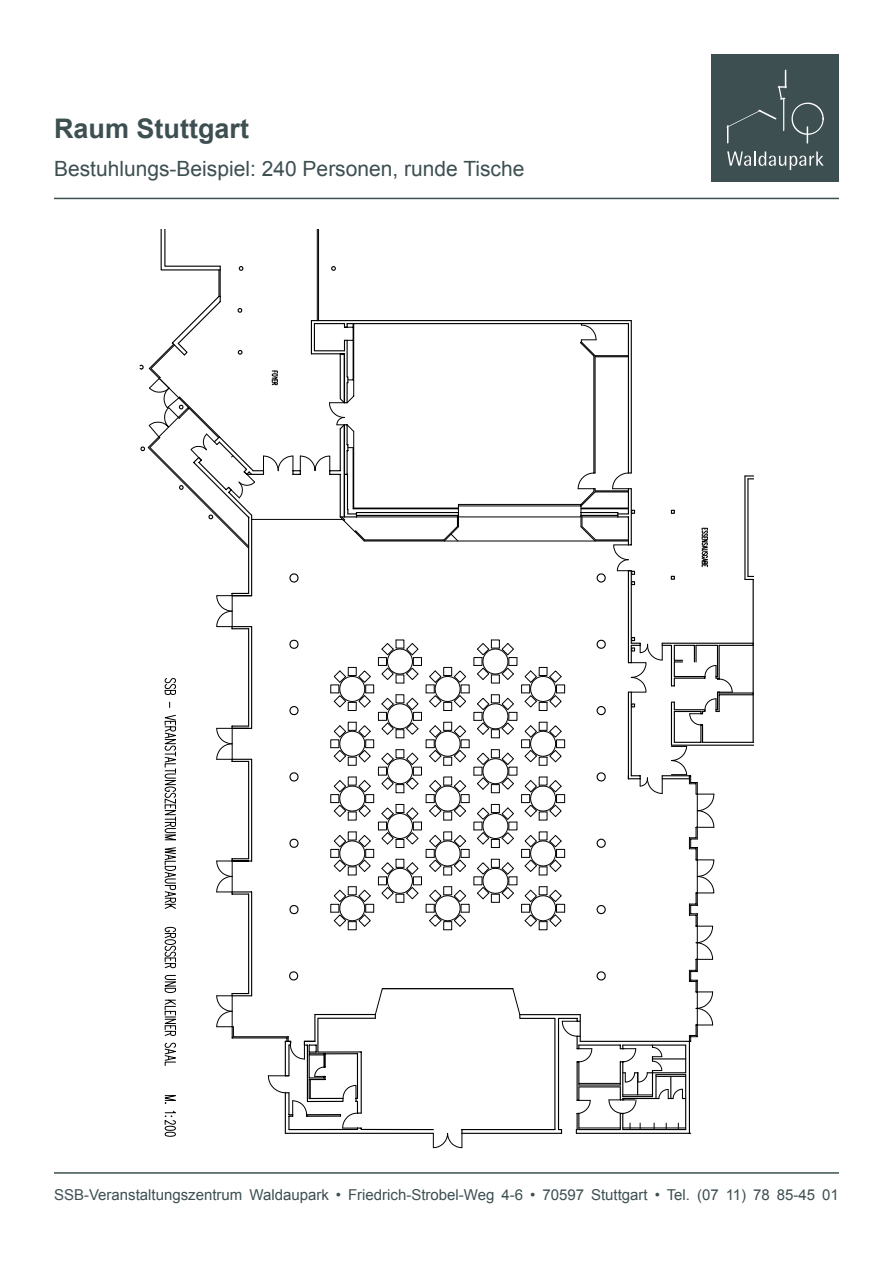
<style>
.page{position:relative;width:893px;height:1263px;background:#fff}
.page>*{position:absolute;margin:0;border:0;box-sizing:border-box;transform-origin:0 0}
.t1{font:700 27px "Arial";color:#3d4f51}
.t2{font:21px "Arial";color:#3d4f51}
.t3{font:15px "Arial";color:#3d4f51}
</style>
<div class="page">
<div style="left:711px;top:54px;width:128px;height:128px;background:#3d4f51"></div>
<svg style="left:727px;top:151px;width:97px;height:19px"></svg>
<svg style="left:726px;top:70px;width:98px;height:74px"></svg>
<hr style="left:54px;top:198px;width:785px;height:1px;background:#3d4f51">
<hr style="left:54px;top:1172px;width:785px;height:2px;background:#3d4f51">
<svg style="left:745px;top:475px;width:9px;height:5px"></svg>
<hr style="left:754px;top:579px;width:1px;height:163px;background:#000">
<hr style="left:753px;top:579px;width:1px;height:163px;background:#000">
<hr style="left:747px;top:479px;width:1px;height:97px;background:#000">
<hr style="left:744px;top:476px;width:1px;height:103px;background:#000">
<svg style="left:744px;top:575px;width:10px;height:5px"></svg>
<hr style="left:719px;top:694px;width:34px;height:1px;background:#000">
<hr style="left:719px;top:692px;width:34px;height:1px;background:#000">
<hr style="left:719px;top:645px;width:34px;height:1px;background:#000">
<hr style="left:662px;top:643px;width:91px;height:1px;background:#000">
<hr style="left:702px;top:742px;width:52px;height:1px;background:#000">
<hr style="left:671px;top:745px;width:83px;height:1px;background:#000">
<svg style="left:139px;top:230px;width:594px;height:918px"></svg>
<p class="t1" style="left:54px;top:111px;width:196px">Raum Stuttgart</p>
<p class="t2" style="left:54px;top:155px;width:472px">Bestuhlungs-Beispiel: 240 Personen, runde Tische</p>
<p class="t3" style="left:54px;top:1184px;width:786px">SSB-Veranstaltungszentrum Waldaupark • Friedrich-Strobel-Weg 4-6 • 70597 Stuttgart • Tel. (07 11) 78 85-45 01</p>
</div>
